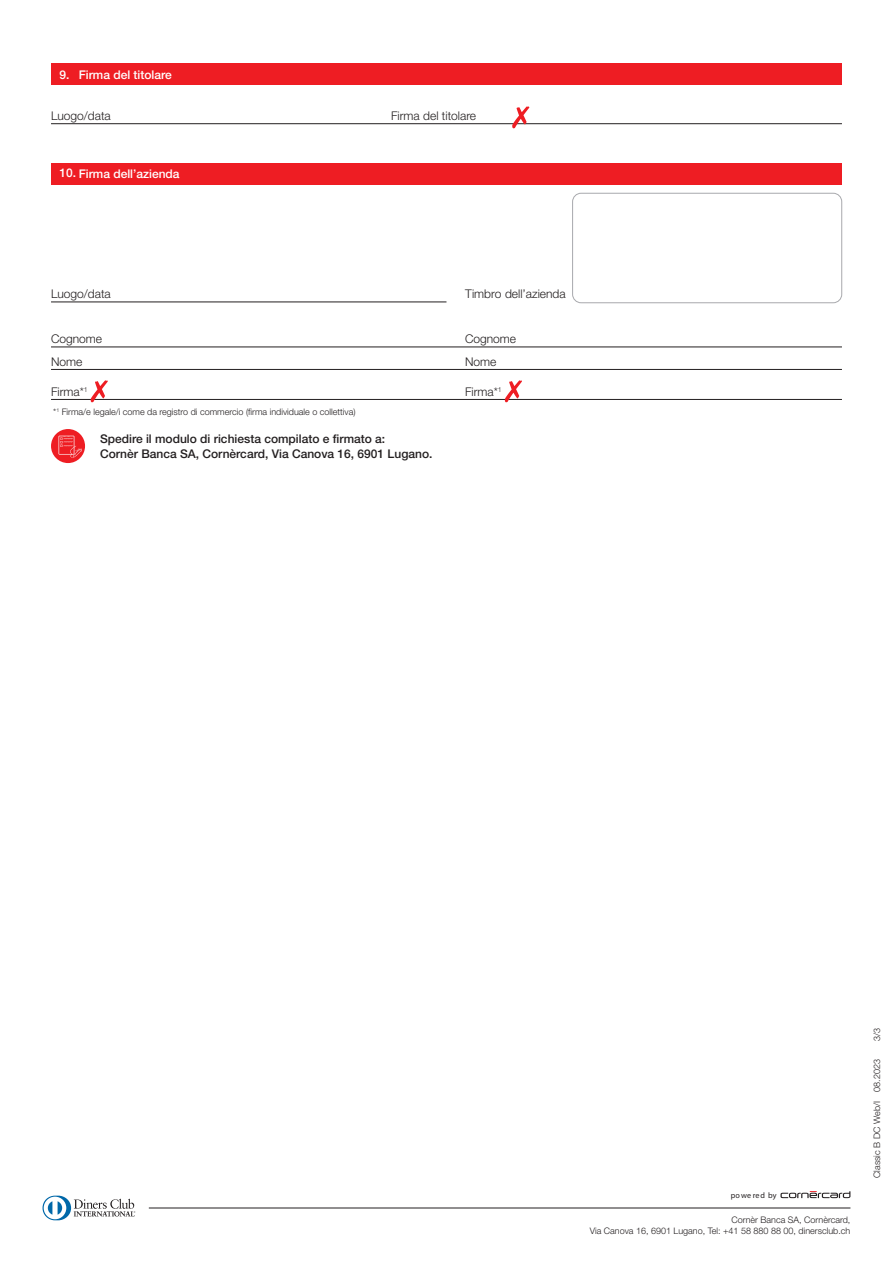
<style>
.page{position:relative;width:893px;height:1263px;background:#fff}
.page>*{position:absolute;margin:0;border:0;box-sizing:border-box;transform-origin:0 0}
.t1{font:500 12px/15px "Helvetica Neue LT Std";color:#231f20}
.t2{font:300 12px "Helvetica Neue LT Std";color:#231f20}
.t3{font:500 12px "Helvetica Neue LT Std";color:#fff}
.t4{font:300 9px/10.8px "Helvetica Neue LT Std";color:#231f20;text-align:right}
.t5{font:8.1px "Myriad Pro";color:#231f20}
</style>
<div class="page">
<hr style="left:149px;top:1208px;width:701px;height:1px;background:#231f20">
<svg style="left:780px;top:1191px;width:70px;height:7px"></svg>
<svg style="left:43px;top:1195px;width:92px;height:25px"></svg>
<div style="left:51px;top:64px;width:791px;height:21px;background:#ee1d23"></div>
<hr style="left:51px;top:123px;width:791px;height:1px;background:#231f20">
<svg style="left:512px;top:106px;width:17px;height:22px"></svg>
<div style="left:51px;top:163px;width:791px;height:21px;background:#ee1d23"></div>
<hr style="left:51px;top:302px;width:395px;height:1px;background:#231f20">
<hr style="left:51px;top:347px;width:791px;height:1px;background:#231f20">
<hr style="left:51px;top:369px;width:791px;height:1px;background:#231f20">
<hr style="left:51px;top:399px;width:791px;height:1px;background:#231f20">
<div style="left:572px;top:193px;width:270px;height:110px;border:1px solid #a8a9ad;border-radius:9px"></div>
<svg style="left:91px;top:380px;width:17px;height:22px"></svg>
<svg style="left:505px;top:380px;width:17px;height:22px"></svg>
<svg style="left:51px;top:429px;width:34px;height:34px"></svg>
<svg style="left:59px;top:436px;width:23px;height:21px"></svg>
<h1 class="t3" style="left:79px;top:67px;width:95px">Firma del titolare</h1>
<h1 class="t2" style="left:51px;top:108px;width:61px">Luogo/data</h1>
<h1 class="t2" style="left:391px;top:108px;width:86px">Firma del titolare</h1>
<h1 class="t3" style="left:60px;top:67px;width:12px">9.</h1>
<h1 class="t3" style="left:60px;top:167px;width:122px">10. Firma dell’azienda</h1>
<h1 class="t2" style="left:51px;top:287px;width:61px">Luogo/data</h1>
<h1 class="t2" style="left:465px;top:287px;width:102px">Timbro dell’azienda</h1>
<h1 class="t2" style="left:51px;top:332px;width:53px">Cognome</h1>
<h1 class="t2" style="left:465px;top:332px;width:53px">Cognome</h1>
<h1 class="t2" style="left:51px;top:354px;width:33px">Nome</h1>
<h1 class="t2" style="left:465px;top:354px;width:33px">Nome</h1>
<h1 class="t2" style="left:51px;top:384px;width:38px">Firma*<sup>1</sup></h1>
<h1 class="t2" style="left:465px;top:384px;width:38px">Firma*<sup>1</sup></h1>
<h1 class="t1" style="left:100px;top:431px;width:334px">Spedire il modulo di richiesta compilato e firmato a:<br>Cornèr Banca SA, Cornèrcard, Via Canova 16, 6901 Lugano.</h1>
<p class="t4" style="left:53px;top:406px;width:304px">*<sup>1</sup> Firma/e legale/i come da registro di commercio (firma individuale o collettiva)</p>
<p class="t5" style="left:731px;top:1190px;width:47px">po we red by</p>
<p class="t4" style="left:590px;top:1214px;width:262px">Cornèr Banca SA, Cornèrcard,<br>Via Canova 16, 6901 Lugano, Tel: +41 58 880 88 00, dinersclub.ch</p>
<p class="t4" style="left:871px;top:1041px;width:15px;rotate:-90deg">3/3</p>
<p class="t4" style="left:871px;top:1178px;width:120px;rotate:-90deg">Classic B DC Web/I 08.2023</p>
</div>
